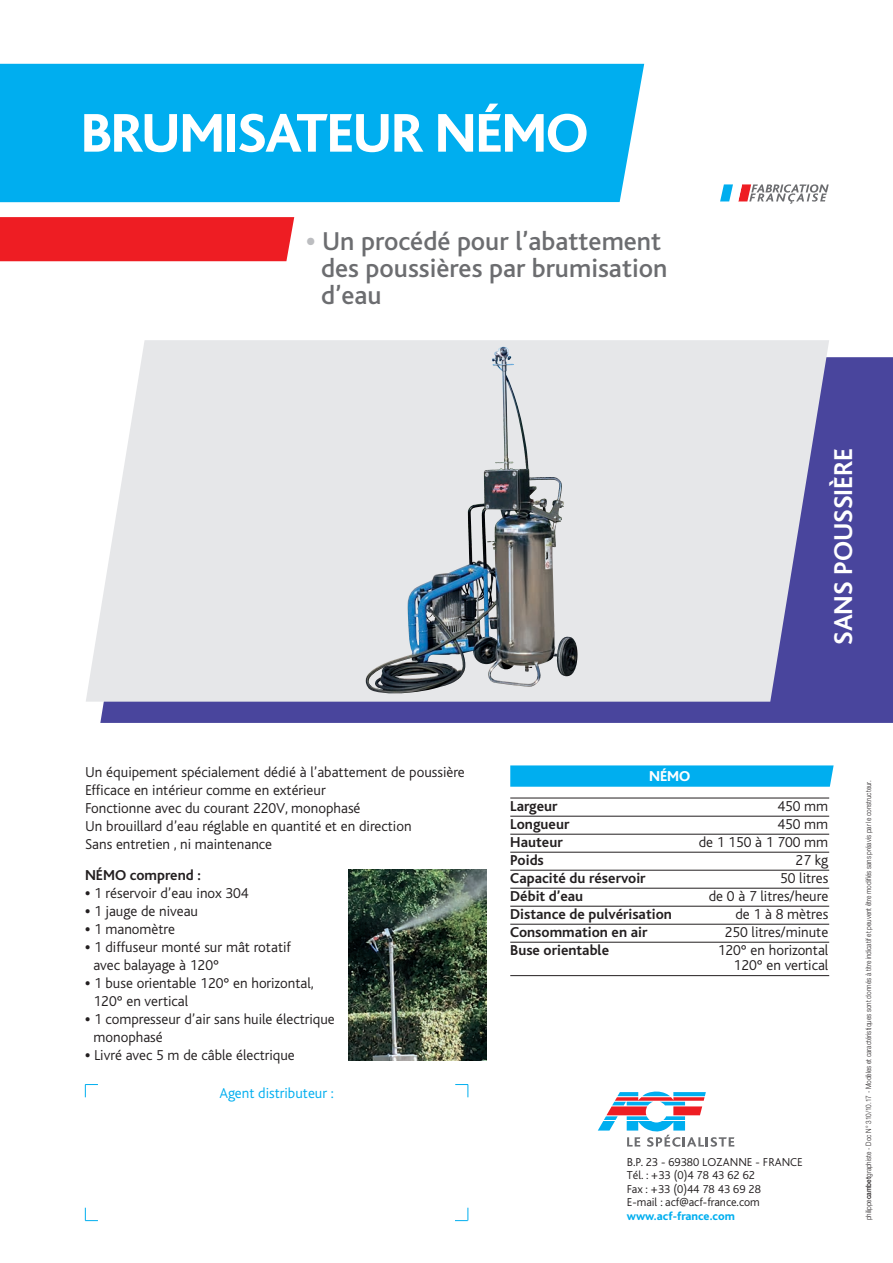
<style>
.page{position:relative;width:893px;height:1263px;background:#fff}
.page>*{position:absolute;margin:0;border:0;box-sizing:border-box;transform-origin:0 0}
.t1{font:800 57px "Bliss";letter-spacing:-.02em;color:#fff}
.t2{font:500 27px/27px "Bliss";color:#6c6d70}
.t3{font:700 27px "Bliss";color:#fff}
.t4{font:300 15px/18px "Bliss";color:#231f20}
.t5{font:700 15px "Bliss";color:#231f20}
.t6{font:300 15px "Bliss";color:#00aeef}
.t7{font:800 15px "Bliss";color:#fff}
.t8{font:300 12px/13.5px "Bliss";color:#231f20}
.t9{font:800 12px "Bliss";color:#00aeef}
.t10{font:300 7.5px "Helvetica Neue";color:#231f20;scale:.85 1}
.s1{font-weight:800;color:#bcbdc0}
.s2{font-weight:800}
.s3{font-weight:500}
</style>
<div class="page">
<div style="left:100px;top:357px;width:793px;height:366px;background:#49459d"></div>
<svg style="left:86px;top:340px;width:743px;height:362px;background:#dedfe5"></svg>
<div style="left:0;top:64px;width:644px;height:138px;background:#00aeef"></div>
<div style="left:0;top:217px;width:294px;height:44px;background:#ee1d23"></div>
<svg style="left:510px;top:765px;width:324px;height:22px;background:#0ab1ef"></svg>
<svg style="left:597px;top:1091px;width:138px;height:56px"></svg>
<img style="left:364px;top:347px;width:214px;height:347px">
<svg style="left:720px;top:184px;width:109px;height:20px"></svg>
<svg style="left:85px;top:1208px;width:13px;height:13px"></svg>
<svg style="left:455px;top:1208px;width:14px;height:13px"></svg>
<svg style="left:85px;top:1084px;width:13px;height:13px"></svg>
<svg style="left:455px;top:1084px;width:14px;height:13px"></svg>
<hr style="left:510px;top:798px;width:319px;height:1px;background:#231f20">
<hr style="left:510px;top:816px;width:319px;height:1px;background:#231f20">
<hr style="left:510px;top:834px;width:319px;height:1px;background:#231f20">
<hr style="left:510px;top:852px;width:319px;height:1px;background:#231f20">
<hr style="left:510px;top:870px;width:319px;height:1px;background:#231f20">
<hr style="left:510px;top:888px;width:319px;height:1px;background:#231f20">
<hr style="left:510px;top:906px;width:319px;height:1px;background:#231f20">
<hr style="left:510px;top:924px;width:319px;height:1px;background:#231f20">
<hr style="left:510px;top:942px;width:319px;height:1px;background:#231f20">
<hr style="left:510px;top:975px;width:319px;height:1px;background:#231f20">
<img style="left:349px;top:870px;width:137px;height:190px">
<h1 class="t1" style="left:81px;top:103px;width:509px">BRUMISATEUR NÉMO</h1>
<h2 class="t2" style="left:321px;top:228px;width:348px;text-indent:-15px"><span class="s1">•</span> Un procédé pour l’abattement des poussières par brumisation d’eau</h2>
<h2 class="t3" style="left:829px;top:645px;width:198px;rotate:-90deg">SANS POUSSIÈRE</h2>
<p class="t4" style="left:85px;top:763px;width:381px">Un équipement spécialement dédié à l’abattement de poussière Efficace en intérieur comme en extérieur<br>Fonctionne avec du courant 220V, monophasé<br>Un brouillard d’eau réglable en quantité et en direction<br>Sans entretien , ni maintenance</p>
<p class="t5" style="left:85px;top:867px;width:117px">NÉMO comprend :</p>
<p class="t4" style="left:85px;top:884px;width:165px"><span class="s2">•</span> 1 réservoir d’eau inox 304</p>
<p class="t4" style="left:85px;top:902px;width:115px"><span class="s2">•</span> 1 jauge de niveau</p>
<p class="t4" style="left:85px;top:920px;width:92px"><span class="s2">•</span> 1 manomètre</p>
<p class="t4" style="left:94px;top:938px;width:199px;text-indent:-9px"><span class="s2">•</span> 1 diffuseur monté sur mât rotatif avec balayage à 120°</p>
<p class="t4" style="left:94px;top:974px;width:222px;text-indent:-9px"><span class="s2">•</span> 1 buse orientable 120° en horizontal,<br>120° en vertical</p>
<p class="t4" style="left:94px;top:1010px;width:243px;text-indent:-9px"><span class="s2">•</span> 1 compresseur d’air sans huile électrique monophasé</p>
<p class="t4" style="left:85px;top:1046px;width:211px"><span class="s2">•</span> Livré avec 5 m de câble électrique</p>
<p class="t6" style="left:219px;top:1085px;width:116px">Agent distributeur :</p>
<p class="t7" style="left:649px;top:768px;width:43px">NÉMO</p>
<p class="t5" style="left:510px;top:798px;width:49px">Largeur</p>
<p class="t4" style="left:777px;top:797px;width:52px">450 mm</p>
<p class="t5" style="left:510px;top:816px;width:61px">Longueur</p>
<p class="t4" style="left:777px;top:815px;width:52px">450 mm</p>
<p class="t5" style="left:510px;top:834px;width:54px">Hauteur</p>
<p class="t4" style="left:699px;top:833px;width:131px">de 1 150 à 1 700 mm</p>
<p class="t5" style="left:510px;top:852px;width:35px">Poids</p>
<p class="t4" style="left:796px;top:851px;width:34px">27 kg</p>
<p class="t5" style="left:510px;top:870px;width:137px">Capacité du réservoir</p>
<p class="t4" style="left:780px;top:869px;width:50px">50 litres</p>
<p class="t5" style="left:510px;top:888px;width:74px">Débit d’eau</p>
<p class="t4" style="left:709px;top:887px;width:121px">de 0 à 7 litres/heure</p>
<p class="t5" style="left:510px;top:906px;width:163px">Distance de pulvérisation</p>
<p class="t4" style="left:735px;top:905px;width:94px">de 1 à 8 mètres</p>
<p class="t5" style="left:510px;top:924px;width:139px">Consommation en air</p>
<p class="t4" style="left:725px;top:923px;width:105px">250 litres/minute</p>
<p class="t5" style="left:510px;top:942px;width:100px">Buse orientable</p>
<p class="t4" style="left:718px;top:943px;width:112px;line-height:15px;text-align:right">120° en horizontal<br>120° en vertical</p>
<p class="t8" style="left:627px;top:1155px;width:178px">B.P. 23 - 69380 LOZANNE - FRANCE<br>Tél. : +33 (0)4 78 43 62 62<br>Fax : +33 (0)44 78 43 69 28<br>E-mail : acf@acf-france.com</p>
<p class="t9" style="left:627px;top:1210px;width:110px">www.acf-france.com</p>
<p class="t10" style="left:864px;top:1220px;width:519px;rotate:-90deg">philippe<span class="s3">cambet</span>graphiste - Doc N° 310/10.17 - Modèles et caractéristiques sont donnés à titre indicatif et peuvent être modifiés sans préavis par le constructeur.</p>
</div>
